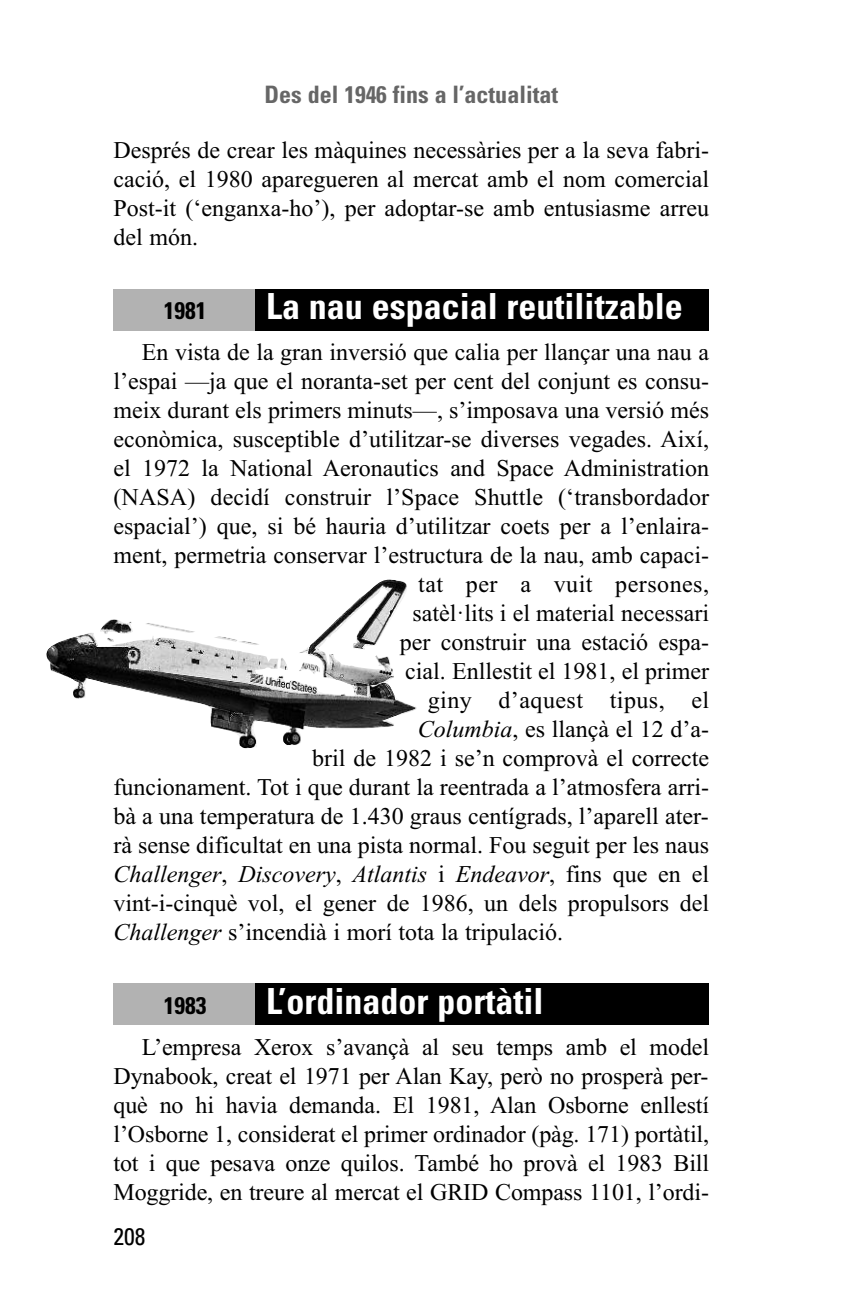
<style>
.page{position:relative;width:851px;height:1304px;background:#fff}
.page>*{position:absolute;margin:0;border:0;box-sizing:border-box;transform-origin:0 0}
.t1{font:700 condensed 36px "Univers";color:#fff}
.t2{font:24px/29px "Times New Roman";color:#000;text-align:justify}
.t3{font:italic 24px "Times New Roman";color:#000}
.t4{font:24px "Times New Roman";letter-spacing:.02em;color:#000}
.t5{font:700 condensed 24px "Univers";color:#666}
.t6{font:700 condensed 24px "Univers";color:#000}
.t7{font:condensed 24px "Univers";color:#000}
.s1{font-style:italic}
.s2{font-style:normal}
</style>
<div class="page">
<div style="left:113px;top:983px;width:596px;height:42px;background:#000"></div>
<div style="left:113px;top:983px;width:142px;height:42px;background:#b2b2b2"></div>
<div style="left:113px;top:289px;width:596px;height:41px;background:#000"></div>
<div style="left:113px;top:289px;width:142px;height:41px;background:#b2b2b2"></div>
<img style="left:46px;top:579px;width:370px;height:170px">
<p class="t5" style="left:264px;top:85px;width:295px">Des del 1946 fins a l’actualitat</p>
<p class="t2" style="left:113px;top:136px;width:597px">Després de crear les màquines necessàries per a la seva fabri&shy;cació, el 1980 aparegueren al mercat amb el nom comercial Post-it (‘enganxa-ho’), per adoptar-se amb entusiasme arreu del món.</p>
<p class="t6" style="left:164px;top:302px;width:44px">1981</p>
<h1 class="t1" style="left:266px;top:293px;width:418px">La nau espacial reutilitzable</h1>
<p class="t2" style="left:142px;top:338px;width:568px">En vista de la gran inversió que calia per llançar una nau a</p>
<p class="t2" style="left:113px;top:367px;width:597px">l’espai —ja que el noranta-set per cent del conjunt es consu-</p>
<p class="t2" style="left:113px;top:396px;width:597px">meix durant els primers minuts—, s’imposava una versió més</p>
<p class="t2" style="left:113px;top:425px;width:597px">econòmica, susceptible d’utilitzar-se diverses vegades. Així,</p>
<p class="t2" style="left:113px;top:454px;width:597px">el 1972 la National Aeronautics and Space Administration</p>
<p class="t2" style="left:113px;top:483px;width:597px">(NASA) decidí construir l’Space Shuttle (‘transbordador</p>
<p class="t2" style="left:113px;top:512px;width:597px">espacial’) que, si bé hauria d’utilitzar coets per a l’enlaira-</p>
<p class="t2" style="left:113px;top:541px;width:597px">ment, permetria conservar l’estructura de la nau, amb capaci-</p>
<p class="t4" style="left:418px;top:570px;width:292px">tat per a vuit persones,</p>
<p class="t2" style="left:412px;top:599px;width:298px">satèl·lits i el material necessari</p>
<p class="t2" style="left:400px;top:628px;width:311px">per construir una estació espa-</p>
<p class="t2" style="left:405px;top:657px;width:305px">cial. Enllestit el 1981, el primer</p>
<p class="t4" style="left:427px;top:686px;width:283px">giny d’aquest tipus, el</p>
<p class="t2" style="left:418px;top:715px;width:293px"><span class="s1">Columbia</span>, es llançà el 12 d’a-</p>
<p class="t2" style="left:312px;top:744px;width:398px">bril de 1982 i se’n comprovà el correcte</p>
<p class="t2" style="left:113px;top:773px;width:597px">funcionament. Tot i que durant la reentrada a l’atmosfera arri-</p>
<p class="t2" style="left:113px;top:802px;width:596px">bà a una temperatura de 1.430 graus centígrads, l’aparell ater-</p>
<p class="t2" style="left:113px;top:831px;width:597px">rà sense dificultat en una pista normal. Fou seguit per les naus</p>
<p class="t3" style="left:113px;top:860px;width:597px">Challenger<span class="s2">,</span> Discovery<span class="s2">,</span> Atlantis <span class="s2">i</span> Endeavor<span class="s2">, fins que en el</span></p>
<p class="t2" style="left:113px;top:889px;width:597px">vint-i-cinquè vol, el gener de 1986, un dels propulsors del</p>
<p class="t2" style="left:113px;top:918px;width:451px"><span class="s1">Challenger</span> s’incendià i morí tota la tripulació.</p>
<p class="t6" style="left:164px;top:997px;width:44px">1983</p>
<h1 class="t1" style="left:266px;top:988px;width:279px">L’ordinador portàtil</h1>
<p class="t2" style="left:113px;top:1033px;width:597px;text-indent:28px">L’empresa Xerox s’avançà al seu temps amb el model Dynabook, creat el 1971 per Alan Kay, però no prosperà per&shy;què no hi havia demanda. El 1981, Alan Osborne enllestí l’Osborne 1, considerat el primer ordinador (pàg. 171) portàtil, tot i que pesava onze quilos. També ho provà el 1983 Bill Moggride, en treure al mercat el GRID Compass 1101, l’ordi-</p>
<p class="t7" style="left:113px;top:1227px;width:33px">208</p>
</div>
